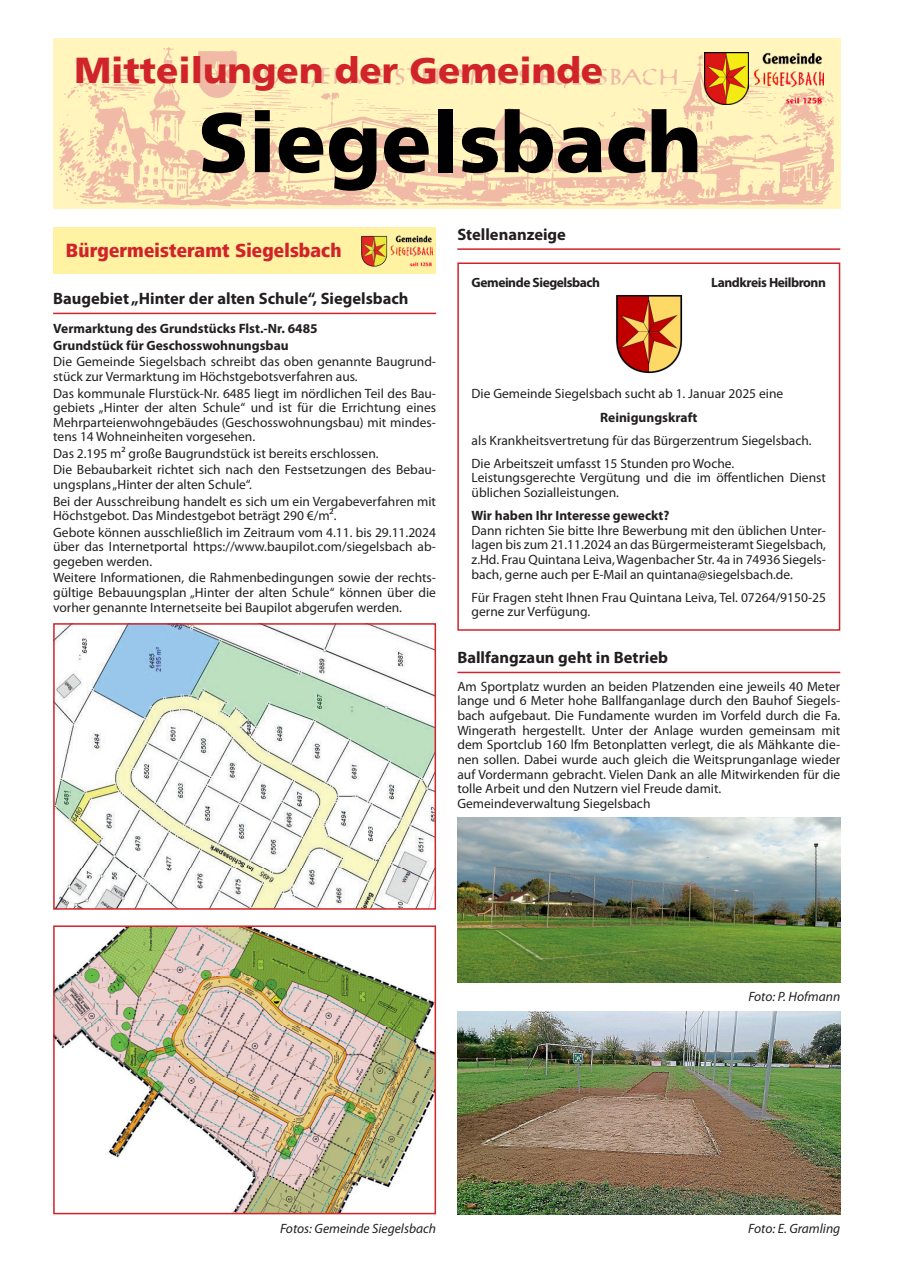
<style>
.page{position:relative;width:902px;height:1280px;background:#fff}
.page>*{position:absolute;margin:0;border:0;box-sizing:border-box;transform-origin:0 0}
.t1{font:900 84px "Frutiger LT";color:#000}
.t2{font:900 36px "Frutiger LT";color:#d1232a}
.t3{font:800 19.8px "Frutiger Next LT";letter-spacing:.01em;color:#d1232a;scale:.91 1}
.NM_Überschrift_groß_Siegelsbach{font:700 16.5px "Myriad Pro";color:#231f20}
.NM_Textblock{font:13.5px/14.5px "Myriad Pro";color:#231f20}
.BR_halbfett{font:700 13.5px "Myriad Pro";color:#231f20}
.NM_Bild{font:italic 13.5px "Myriad Pro";color:#231f20}
.NM_Textblock-2{font:700 13.5px "Myriad Pro";color:#231f20}
.Grundtext{font:700 13.5px "Myriad Pro";letter-spacing:-.035em;color:#231f20}
</style>
<div class="page">
<img style="left:53px;top:41px;width:787px;height:167px">
<img style="left:704px;top:53px;width:44px;height:51px">
<img style="left:753px;top:53px;width:70px;height:51px">
<hr style="left:53px;top:313px;width:383px;height:1px;background:#d1232a">
<div style="left:53px;top:227px;width:383px;height:47px;background:#fff2a2"></div>
<img style="left:361px;top:235px;width:26px;height:31px">
<img style="left:390px;top:236px;width:42px;height:30px">
<img style="left:56px;top:626px;width:377px;height:281px">
<div style="left:53px;top:623px;width:383px;height:287px;border:2px solid #d1232a"></div>
<img style="left:56px;top:928px;width:377px;height:283px">
<div style="left:53px;top:925px;width:383px;height:289px;border:2px solid #d1232a"></div>
<hr style="left:457px;top:248px;width:383px;height:2px;background:#d1232a">
<hr style="left:457px;top:672px;width:383px;height:1px;background:#d1232a">
<img style="left:616px;top:295px;width:67px;height:79px">
<div style="left:457px;top:262px;width:383px;height:369px;border:2px solid #d1232a"></div>
<img style="left:457px;top:818px;width:383px;height:164px">
<img style="left:457px;top:1011px;width:383px;height:203px">
<h2 class="t2" style="left:74px;top:49px;width:530px">Mitteilungen der Gemeinde</h2>
<h1 class="t1" style="left:198px;top:92px;width:505px">Siegelsbach</h1>
<p class="t3" style="left:66px;top:240px;width:304px">Bürgermeisteramt Siegelsbach</p>
<p class="NM_Überschrift_groß_Siegelsbach" style="left:53px;top:288px;width:357px">Baugebiet „Hinter der alten Schule“, Siegelsbach</p>
<p class="BR_halbfett" style="left:53px;top:320px;width:266px">Vermarktung des Grundstücks Flst.-Nr. 6485</p>
<p class="BR_halbfett" style="left:53px;top:337px;width:237px">Grundstück für Geschosswohnungsbau</p>
<p class="NM_Textblock" style="left:53px;top:354px;width:384px">Die Gemeinde Siegelsbach schreibt das oben genannte Baugrund&shy;stück zur Vermarktung im Höchstgebotsverfahren aus.</p>
<p class="NM_Textblock" style="left:53px;top:385px;width:384px;text-align:justify">Das kommunale Flurstück-Nr. 6485 liegt im nördlichen Teil des Bau&shy;gebiets „Hinter der alten Schule“ und ist für die Errichtung eines Mehrparteienwohngebäudes (Geschosswohnungsbau) mit mindes&shy;tens 14 Wohneinheiten vorgesehen.</p>
<p class="NM_Textblock" style="left:53px;top:446px;width:327px">Das 2.195 m² große Baugrundstück ist bereits erschlossen.</p>
<p class="NM_Textblock" style="left:53px;top:462px;width:384px">Die Bebaubarkeit richtet sich nach den Festsetzungen des Bebau&shy;ungsplans „Hinter der alten Schule“.</p>
<p class="NM_Textblock" style="left:53px;top:493px;width:384px">Bei der Ausschreibung handelt es sich um ein Vergabeverfahren mit<br>Höchstgebot. Das Mindestgebot beträgt 290 €/m².</p>
<p class="NM_Textblock" style="left:53px;top:525px;width:384px;text-align:justify">Gebote können ausschließlich im Zeitraum vom 4.11. bis 29.11.2024 über das Internetportal https://www.baupilot.com/siegelsbach ab&shy;gegeben werden.</p>
<p class="NM_Textblock" style="left:53px;top:570px;width:384px;text-align:justify">Weitere Informationen, die Rahmenbedingungen sowie der rechts&shy;gültige Bebauungsplan „Hinter der alten Schule“ können über die vorher genannte Internetseite bei Baupilot abgerufen werden.</p>
<p class="NM_Überschrift_groß_Siegelsbach" style="left:457px;top:224px;width:110px">Stellenanzeige</p>
<p class="Grundtext" style="left:471px;top:273px;width:130px">Gemeinde Siegelsbach</p>
<p class="Grundtext" style="left:711px;top:273px;width:116px">Landkreis Heilbronn</p>
<p class="NM_Textblock" style="left:471px;top:386px;width:313px">Die Gemeinde Siegelsbach sucht ab 1. Januar 2025 eine</p>
<p class="NM_Textblock-2" style="left:600px;top:408px;width:99px">Reinigungskraft</p>
<p class="NM_Textblock" style="left:471px;top:433px;width:341px">als Krankheitsvertretung für das Bürgerzentrum Siegelsbach.</p>
<p class="NM_Textblock" style="left:471px;top:456px;width:264px">Die Arbeitszeit umfasst 15 Stunden pro Woche.</p>
<p class="NM_Textblock" style="left:471px;top:470px;width:356px">Leistungsgerechte Vergütung und die im öffentlichen Dienst üblichen Sozialleistungen.</p>
<p class="NM_Textblock-2" style="left:471px;top:507px;width:199px">Wir haben Ihr Interesse geweckt?</p>
<p class="NM_Textblock" style="left:471px;top:523px;width:356px;text-align:justify">Dann richten Sie bitte Ihre Bewerbung mit den üblichen Unter&shy;lagen bis zum 21.11.2024 an das Bürgermeisteramt Siegelsbach, z.Hd. Frau Quintana Leiva, Wagenbacher Str. 4a in 74936 Siegels&shy;bach, gerne auch per E-Mail an quintana@siegelsbach.de.</p>
<p class="NM_Textblock" style="left:471px;top:590px;width:356px">Für Fragen steht Ihnen Frau Quintana Leiva, Tel. 07264/9150-25 gerne zur Verfügung.</p>
<p class="NM_Überschrift_groß_Siegelsbach" style="left:457px;top:647px;width:212px">Ballfangzaun geht in Betrieb</p>
<p class="NM_Textblock" style="left:457px;top:679px;width:384px;text-align:justify">Am Sportplatz wurden an beiden Platzenden eine jeweils 40 Meter lange und 6 Meter hohe Ballfanganlage durch den Bauhof Siegels&shy;bach aufgebaut. Die Fundamente wurden im Vorfeld durch die Fa.<br>Wingerath hergestellt. Unter der Anlage wurden gemeinsam mit dem Sportclub 160 lfm Betonplatten verlegt, die als Mähkante die&shy;nen sollen. Dabei wurde auch gleich die Weitsprunganlage wieder auf Vordermann gebracht. Vielen Dank an alle Mitwirkenden für die tolle Arbeit und den Nutzern viel Freude damit.</p>
<p class="NM_Textblock" style="left:457px;top:796px;width:195px">Gemeindeverwaltung Siegelsbach</p>
<p class="NM_Bild" style="left:748px;top:988px;width:93px">Foto: P. Hofmann</p>
<p class="NM_Bild" style="left:280px;top:1220px;width:157px">Fotos: Gemeinde Siegelsbach</p>
<p class="NM_Bild" style="left:748px;top:1220px;width:93px">Foto: E. Gramling</p>
</div>
